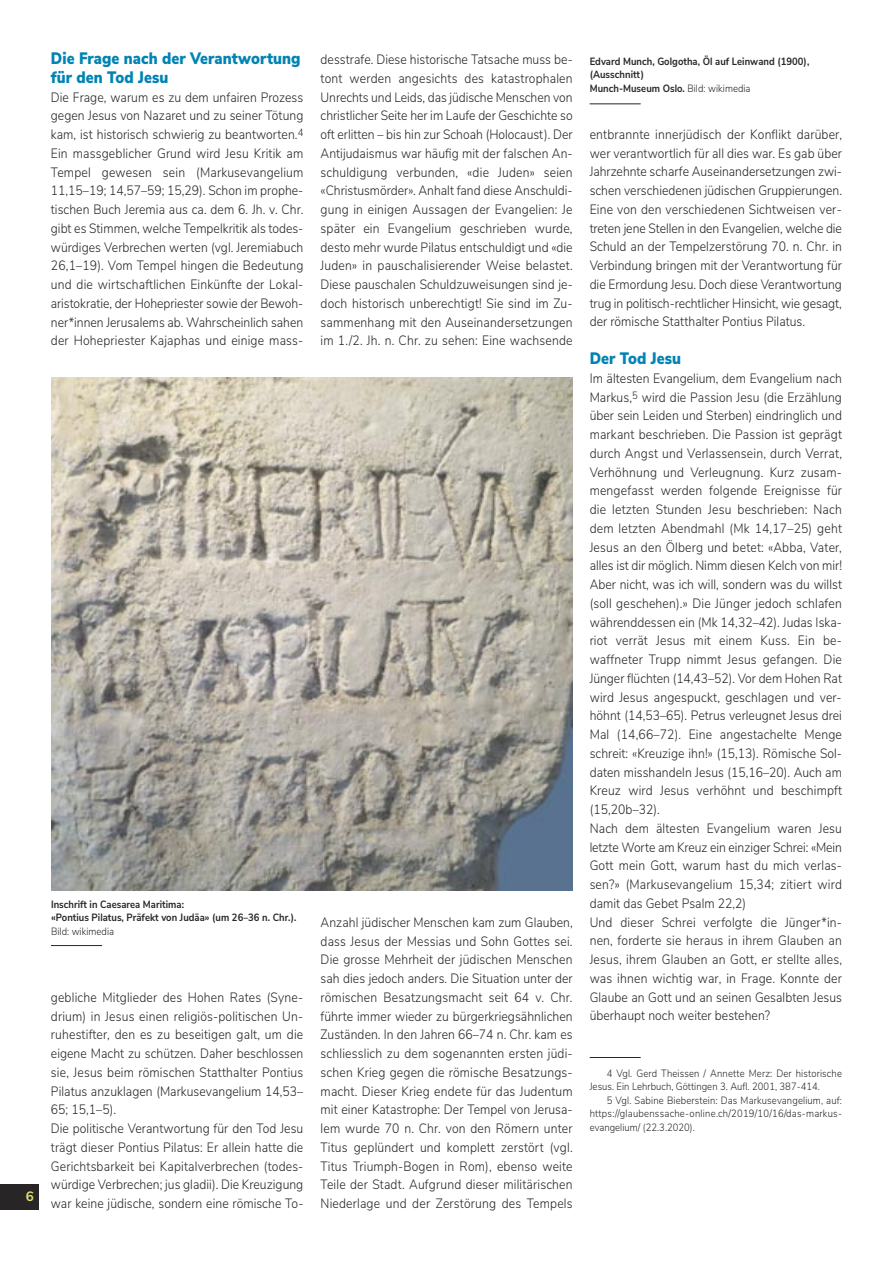
<style>
.page{position:relative;width:893px;height:1263px;background:#fff}
.page>*{position:absolute;margin:0;border:0;box-sizing:border-box;transform-origin:0 0}
.t1{font:900 16.5px "Nunito Sans";letter-spacing:.005em;color:#0084b3;scale:.9 1}
.t2{font:300 13.5px/18.8px "Nunito Sans";letter-spacing:.005em;color:#272526;text-align:justify;scale:.9 1}
.t3{font:700 13.5px "Nunito Sans";color:#dd7}
.t4{font:300 10.5px/13.5px "Nunito Sans";letter-spacing:.015em;color:#272526;scale:.9 1}
.t5{font:700 10.5px/13.5px "Nunito Sans";letter-spacing:.005em;color:#272526;scale:.9 1}
.s1{font-weight:300}
</style>
<div class="page">
<div style="left:0;top:1184px;width:38px;height:26px;background:#272526"></div>
<img style="left:51px;top:377px;width:522px;height:514px">
<hr style="left:51px;top:945px;width:51px;height:1px;background:#272526">
<hr style="left:590px;top:1057px;width:51px;height:1px;background:#272526">
<hr style="left:590px;top:104px;width:51px;height:1px;background:#272526">
<p class="t3" style="left:26px;top:1191px;width:10px">6</p>
<p class="t1" style="left:51px;top:52px;width:279px">Die Frage nach der Verantwortung</p>
<p class="t1" style="left:51px;top:71px;width:132px">für den Tod Jesu</p>
<p class="t2" style="left:51px;top:89px;width:282px">Die Frage, warum es zu dem unfairen Prozess gegen Jesus von Nazaret und zu seiner Tötung kam, ist historisch schwierig zu beantworten.<sup>4<br></sup>Ein massgeblicher Grund wird Jesu Kritik am Tempel gewesen sein (Markusevangelium 11,15–19; 14,57–59; 15,29). Schon im prophe&shy;tischen Buch Jeremia aus ca. dem 6. Jh. v. Chr. gibt es Stimmen, welche Tempelkritik als todes&shy;würdiges Verbrechen werten (vgl. Jeremiabuch 26,1–19). Vom Tempel hingen die Bedeutung und die wirtschaftlichen Einkünfte der Lokal&shy;aristokratie, der Hohepriester sowie der Bewoh&shy;ner*innen Jerusalems ab. Wahrscheinlich sahen der Hohepriester Kajaphas und einige mass-</p>
<p class="t5" style="left:51px;top:898px;width:274px">Inschrift in Caesarea Maritima:<br>«Pontius Pilatus, Präfekt von Judäa» (um 26–36 n. Chr.).<br><span class="s1">Bild: wikimedia</span></p>
<p class="t2" style="left:51px;top:989px;width:282px">gebliche Mitglieder des Hohen Rates (Syne&shy;drium) in Jesus einen religiös-politischen Un&shy;ruhestifter, den es zu beseitigen galt, um die eigene Macht zu schützen. Daher beschlossen sie, Jesus beim römischen Statthalter Pontius Pilatus anzuklagen (Markusevangelium 14,53– 65; 15,1–5).</p>
<p class="t2" style="left:51px;top:1120px;width:282px">Die politische Verantwortung für den Tod Jesu trägt dieser Pontius Pilatus: Er allein hatte die Gerichtsbarkeit bei Kapitalverbrechen (todes&shy;würdige Verbrechen; jus gladii). Die Kreuzigung war keine jüdische, sondern eine römische To-</p>
<p class="t2" style="left:321px;top:51px;width:282px">desstrafe. Diese historische Tatsache muss be&shy;tont werden angesichts des katastrophalen Unrechts und Leids, das jüdische Menschen von christlicher Seite her im Laufe der Geschichte so oft erlitten – bis hin zur Schoah (Holocaust). Der Antijudaismus war häufig mit der falschen An&shy;schuldigung verbunden, «die Juden» seien «Christusmörder». Anhalt fand diese Anschuldi&shy;gung in einigen Aussagen der Evangelien: Je später ein Evangelium geschrieben wurde, desto mehr wurde Pilatus entschuldigt und «die Juden» in pauschalisierender Weise belastet.<br>Diese pauschalen Schuldzuweisungen sind je&shy;doch historisch unberechtigt! Sie sind im Zu&shy;sammenhang mit den Auseinandersetzungen im 1./2. Jh. n. Chr. zu sehen: Eine wachsende</p>
<p class="t2" style="left:321px;top:914px;width:282px">Anzahl jüdischer Menschen kam zum Glauben, dass Jesus der Messias und Sohn Gottes sei.<br>Die grosse Mehrheit der jüdischen Menschen sah dies jedoch anders. Die Situation unter der römischen Besatzungsmacht seit 64 v. Chr. führte immer wieder zu bürgerkriegsähnlichen Zuständen. In den Jahren 66–74 n. Chr. kam es schliesslich zu dem sogenannten ersten jüdi&shy;schen Krieg gegen die römische Besatzungs&shy;macht. Dieser Krieg endete für das Judentum mit einer Katastrophe: Der Tempel von Jerusa&shy;lem wurde 70 n. Chr. von den Römern unter Titus geplündert und komplett zerstört (vgl.<br>Titus Triumph-Bogen in Rom), ebenso weite Teile der Stadt. Aufgrund dieser militärischen Niederlage und der Zerstörung des Tempels</p>
<p class="t5" style="left:590px;top:55px;width:246px">Edvard Munch, Golgotha, Öl auf Leinwand (1900),</p>
<p class="t5" style="left:590px;top:69px;width:62px">(Ausschnitt)</p>
<p class="t5" style="left:590px;top:82px;width:180px">Munch-Museum Oslo. <span class="s1">Bild: wikimedia</span></p>
<p class="t2" style="left:590px;top:126px;width:282px">entbrannte innerjüdisch der Konflikt darüber, wer verantwortlich für all dies war. Es gab über Jahrzehnte scharfe Auseinandersetzungen zwi&shy;schen verschiedenen jüdischen Gruppierungen.<br>Eine von den verschiedenen Sichtweisen ver&shy;treten jene Stellen in den Evangelien, welche die Schuld an der Tempelzerstörung 70. n. Chr. in Verbindung bringen mit der Verantwortung für die Ermordung Jesu. Doch diese Verantwortung trug in politisch-rechtlicher Hinsicht, wie gesagt, der römische Statthalter Pontius Pilatus.</p>
<p class="t1" style="left:590px;top:352px;width:103px">Der Tod Jesu</p>
<p class="t2" style="left:590px;top:370px;width:282px">Im ältesten Evangelium, dem Evangelium nach Markus,<sup>5</sup> wird die Passion Jesu (die Erzählung über sein Leiden und Sterben) eindringlich und markant beschrieben. Die Passion ist geprägt durch Angst und Verlassensein, durch Verrat, Verhöhnung und Verleugnung. Kurz zusam&shy;mengefasst werden folgende Ereignisse für die letzten Stunden Jesu beschrieben: Nach dem letzten Abendmahl (Mk 14,17–25) geht Jesus an den Ölberg und betet: «Abba, Vater, alles ist dir möglich. Nimm diesen Kelch von mir!<br>Aber nicht, was ich will, sondern was du willst (soll geschehen).» Die Jünger jedoch schlafen währenddessen ein (Mk 14,32–42). Judas Iska&shy;riot verrät Jesus mit einem Kuss. Ein be&shy;waffneter Trupp nimmt Jesus gefangen. Die Jünger flüchten (14,43–52). Vor dem Hohen Rat wird Jesus angespuckt, geschlagen und ver&shy;höhnt (14,53–65). Petrus verleugnet Jesus drei Mal (14,66–72). Eine angestachelte Menge schreit: «Kreuzige ihn!» (15,13). Römische Sol&shy;daten misshandeln Jesus (15,16–20). Auch am Kreuz wird Jesus verhöhnt und beschimpft (15,20b–32).</p>
<p class="t2" style="left:590px;top:820px;width:282px">Nach dem ältesten Evangelium waren Jesu letzte Worte am Kreuz ein einziger Schrei: «Mein Gott mein Gott, warum hast du mich verlas&shy;sen?» (Markusevangelium 15,34; zitiert wird damit das Gebet Psalm 22,2)</p>
<p class="t2" style="left:590px;top:914px;width:282px">Und dieser Schrei verfolgte die Jünger*in&shy;nen, forderte sie heraus in ihrem Glauben an Jesus, ihrem Glauben an Gott, er stellte alles, was ihnen wichtig war, in Frage. Konnte der Glaube an Gott und an seinen Gesalbten Jesus überhaupt noch weiter bestehen?</p>
<p class="t4" style="left:590px;top:1067px;width:282px;text-indent:17px">4 Vgl. Gerd Theissen / Annette Merz: Der historische<br>Jesus. Ein Lehrbuch, Göttingen 3. Aufl. 2001, 387-414.</p>
<p class="t4" style="left:590px;top:1094px;width:282px;text-align:justify;text-indent:17px">5 Vgl. Sabine Bieberstein: Das Markusevangelium, auf: https://glaubenssache-online.ch/2019/10/16/das-markus&shy;evangelium/ (22.3.2020).</p>
</div>
